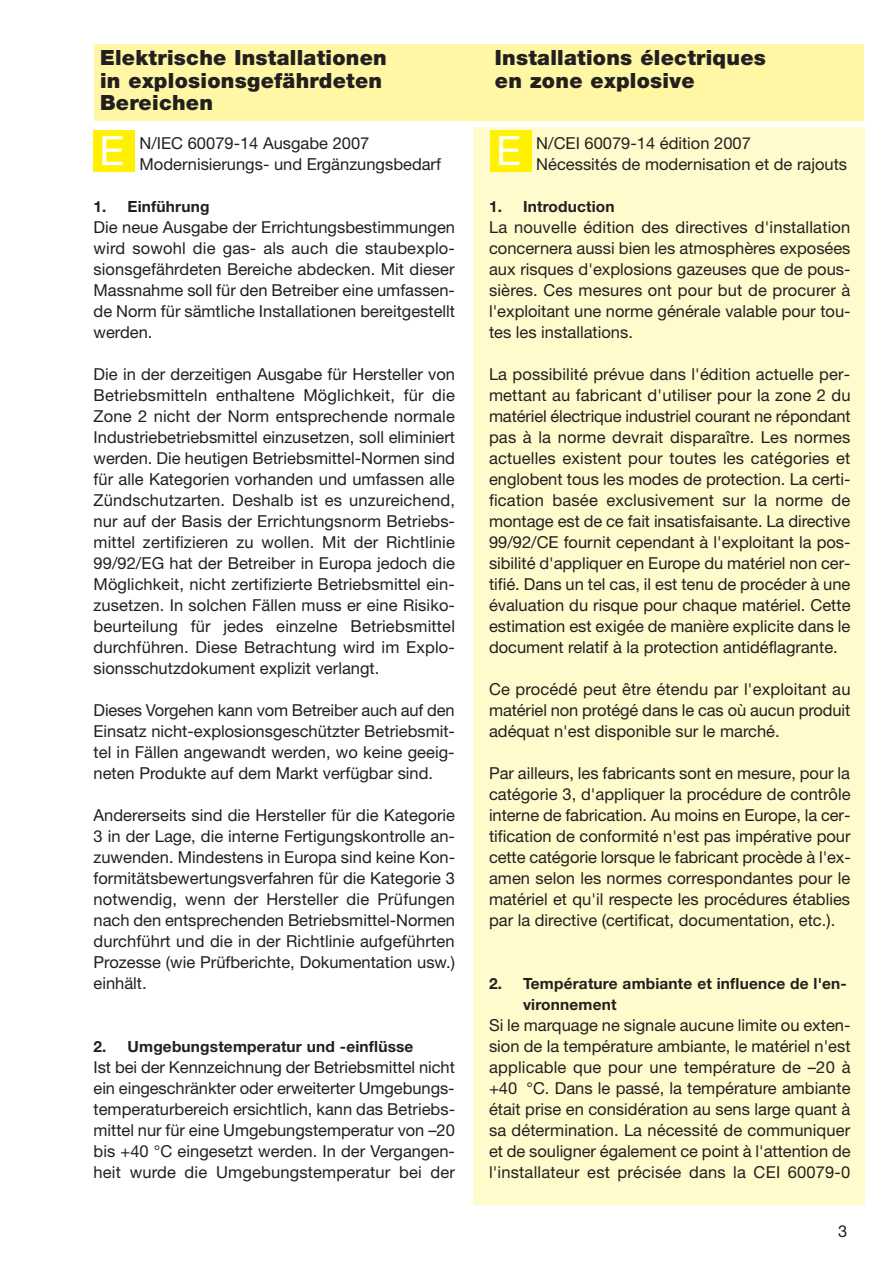
<style>
.page{position:relative;width:893px;height:1263px;background:#fff}
.page>*{position:absolute;margin:0;border:0;box-sizing:border-box;transform-origin:0 0}
.t1{font:40.5px "Helvetica Neue";color:#fff}
.t2{font:900 21px/22.5px "Helvetica Neue";letter-spacing:.015em;color:#231f20}
.t3{font:16.5px/21px "Helvetica Neue";color:#231f20;text-align:justify}
.t4{font:16.5px "Helvetica Neue";color:#231f20}
.t5{font:700 15.45px/21px "Helvetica Neue";letter-spacing:.01em;color:#231f20}
</style>
<div class="page">
<div style="left:94px;top:44px;width:387px;height:77px;background:#fff7a4"></div>
<div style="left:481px;top:44px;width:383px;height:77px;background:#fff7a4"></div>
<div style="left:473px;top:128px;width:391px;height:1077px;background:#fffbcc"></div>
<div style="left:490px;top:131px;width:42px;height:41px;background:#fff101"></div>
<div style="left:93px;top:131px;width:42px;height:41px;background:#fff101"></div>
<p class="t2" style="left:100px;top:48px;width:288px">Elektrische Installationen in explosionsgefährdeten<br>Bereichen</p>
<p class="t2" style="left:495px;top:48px;width:273px">Installations électriques en zone explosive</p>
<p class="t3" style="left:536px;top:134px;width:312px">N/CEI 60079-14 édition 2007<br>Nécessités de modernisation et de rajouts</p>
<p class="t5" style="left:489px;top:198px;width:127px">1. Introduction</p>
<p class="t3" style="left:489px;top:218px;width:363px">La nouvelle édition des directives d'installation concernera aussi bien les atmosphères exposées aux risques d'explosions gazeuses que de pous&shy;sières. Ces mesures ont pour but de procurer à l'exploitant une norme générale valable pour tou&shy;tes les installations.</p>
<p class="t3" style="left:489px;top:365px;width:363px">La possibilité prévue dans l'édition actuelle per&shy;mettant au fabricant d'utiliser pour la zone 2 du matériel électrique industriel courant ne répondant pas à la norme devrait disparaître. Les normes actuelles existent pour toutes les catégories et englobent tous les modes de protection. La certi&shy;fication basée exclusivement sur la norme de montage est de ce fait insatisfaisante. La directive 99/92/CE fournit cependant à l'exploitant la pos&shy;sibilité d'appliquer en Europe du matériel non cer&shy;tifié. Dans un tel cas, il est tenu de procéder à une évaluation du risque pour chaque matériel. Cette estimation est exigée de manière explicite dans le document relatif à la protection antidéflagrante.</p>
<p class="t3" style="left:489px;top:680px;width:363px">Ce procédé peut être étendu par l'exploitant au matériel non protégé dans le cas où aucun produit adéquat n'est disponible sur le marché.</p>
<p class="t3" style="left:489px;top:764px;width:363px">Par ailleurs, les fabricants sont en mesure, pour la catégorie 3, d'appliquer la procédure de contrôle interne de fabrication. Au moins en Europe, la cer&shy;tification de conformité n'est pas impérative pour cette catégorie lorsque le fabricant procède à l'ex&shy;amen selon les normes correspondantes pour le matériel et qu'il respecte les procédures établies par la directive (certificat, documentation, etc.).</p>
<h1 class="t1" style="left:99px;top:136px;width:26px">E</h1>
<h1 class="t1" style="left:496px;top:136px;width:26px">E</h1>
<p class="t3" style="left:140px;top:135px;width:303px">N/IEC 60079-14 Ausgabe 2007<br>Modernisierungs- und Ergänzungsbedarf</p>
<p class="t5" style="left:94px;top:198px;width:117px">1. Einführung</p>
<p class="t3" style="left:94px;top:219px;width:363px">Die neue Ausgabe der Errichtungsbestimmungen wird sowohl die gas- als auch die staubexplo&shy;sionsgefährdeten Bereiche abdecken. Mit dieser Massnahme soll für den Betreiber eine umfassen&shy;de Norm für sämtliche Installationen bereitgestellt werden.</p>
<p class="t3" style="left:94px;top:366px;width:363px">Die in der derzeitigen Ausgabe für Hersteller von Betriebsmitteln enthaltene Möglichkeit, für die Zone 2 nicht der Norm entsprechende normale Industriebetriebsmittel einzusetzen, soll eliminiert werden. Die heutigen Betriebsmittel-Normen sind für alle Kategorien vorhanden und umfassen alle Zündschutzarten. Deshalb ist es unzureichend, nur auf der Basis der Errichtungsnorm Betriebs&shy;mittel zertifizieren zu wollen. Mit der Richtlinie 99/92/EG hat der Betreiber in Europa jedoch die Möglichkeit, nicht zertifizierte Betriebsmittel ein&shy;zusetzen. In solchen Fällen muss er eine Risiko&shy;beurteilung für jedes einzelne Betriebsmittel durchführen. Diese Betrachtung wird im Explo&shy;sionsschutzdokument explizit verlangt.</p>
<p class="t3" style="left:94px;top:702px;width:363px">Dieses Vorgehen kann vom Betreiber auch auf den Einsatz nicht-explosionsgeschützter Betriebsmit&shy;tel in Fällen angewandt werden, wo keine geeig&shy;neten Produkte auf dem Markt verfügbar sind.</p>
<p class="t3" style="left:94px;top:807px;width:363px">Andererseits sind die Hersteller für die Kategorie 3 in der Lage, die interne Fertigungskontrolle an&shy;zuwenden. Mindestens in Europa sind keine Kon&shy;formitätsbewertungsverfahren für die Kategorie 3 notwendig, wenn der Hersteller die Prüfungen nach den entsprechenden Betriebsmittel-Normen durchführt und die in der Richtlinie aufgeführten Prozesse (wie Prüfberichte, Dokumentation usw.) einhält.</p>
<p class="t5" style="left:523px;top:975px;width:325px;text-indent:-34px">2. Température ambiante et influence de l'en&shy;vironnement</p>
<p class="t3" style="left:489px;top:1016px;width:363px">Si le marquage ne signale aucune limite ou exten&shy;sion de la température ambiante, le matériel n'est applicable que pour une température de –20 à +40 °C. Dans le passé, la température ambiante était prise en considération au sens large quant à sa détermination. La nécessité de communiquer et de souligner également ce point à l'attention de l'installateur est précisée dans la CEI 60079-0</p>
<p class="t5" style="left:94px;top:1038px;width:321px">2. Umgebungstemperatur und -einflüsse</p>
<p class="t3" style="left:94px;top:1059px;width:363px">Ist bei der Kennzeichnung der Betriebsmittel nicht ein eingeschränkter oder erweiterter Umgebungs&shy;temperaturbereich ersichtlich, kann das Betriebs&shy;mittel nur für eine Umgebungstemperatur von –20 bis +40 °C eingesetzt werden. In der Vergangen&shy;heit wurde die Umgebungstemperatur bei der</p>
<p class="t4" style="left:838px;top:1221px;width:11px">3</p>
</div>
